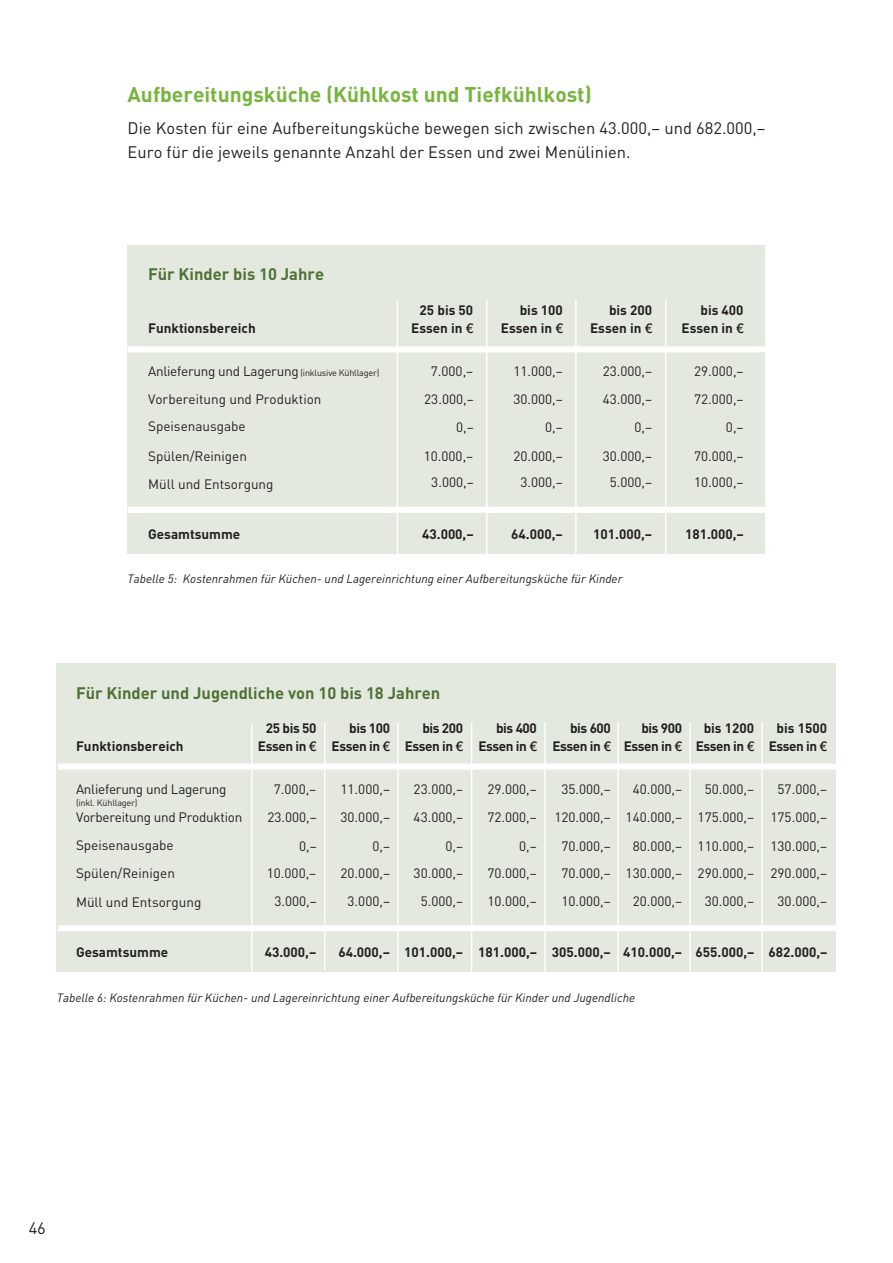
<style>
.page{position:relative;width:893px;height:1263px;background:#fff}
.page>*{position:absolute;margin:0;border:0;box-sizing:border-box;transform-origin:0 0}
.t1{font:700 21px "DIN";color:#76b53c}
.t2{font:16.5px/24px "DIN";color:#231f20}
.t3{font:700 16.5px "DIN";color:#4e7234}
.t4{font:13.5px/28.2px "DIN";color:#231f20}
.t5{font:700 13.5px/18px "DIN";color:#231f20;text-align:right}
.t6{font:700 13.5px/18px "DIN";letter-spacing:-.03em;color:#231f20;text-align:right}
.t7{font:13.5px "DIN";letter-spacing:-.02em;color:#231f20}
.t8{font:italic 12px "DIN";color:#231f20}
.t9{font:9px "DIN";letter-spacing:-.02em;color:#231f20}
.s1{font-size:9px}
.s2{font-family:"Helvetica Neue";font-weight:500}
</style>
<div class="page">
<div style="left:57px;top:663px;width:779px;height:309px;background:#e4e9e0"></div>
<div style="left:58px;top:764px;width:778px;height:6px;background:#fff"></div>
<div style="left:58px;top:925px;width:778px;height:6px;background:#fff"></div>
<hr style="left:251px;top:724px;width:1px;height:248px;background:#fff">
<hr style="left:324px;top:722px;width:1px;height:248px;background:#fff">
<hr style="left:544px;top:722px;width:2px;height:250px;background:#fff">
<hr style="left:397px;top:722px;width:2px;height:250px;background:#fff">
<hr style="left:617px;top:722px;width:2px;height:250px;background:#fff">
<hr style="left:471px;top:722px;width:1px;height:250px;background:#fff">
<hr style="left:689px;top:722px;width:2px;height:250px;background:#fff">
<hr style="left:761px;top:722px;width:2px;height:250px;background:#fff">
<div style="left:128px;top:245px;width:637px;height:309px;background:#e4e9e0"></div>
<div style="left:128px;top:346px;width:637px;height:6px;background:#fff"></div>
<div style="left:128px;top:507px;width:637px;height:6px;background:#fff"></div>
<hr style="left:397px;top:301px;width:1px;height:254px;background:#fff">
<hr style="left:486px;top:300px;width:1px;height:254px;background:#fff">
<hr style="left:575px;top:300px;width:2px;height:254px;background:#fff">
<hr style="left:665px;top:300px;width:1px;height:254px;background:#fff">
<h1 class="t1" style="left:128px;top:81px;width:466px">Aufbereitungsküche (Kühlkost und Tiefkühlkost)</h1>
<p class="t2" style="left:128px;top:116px;width:639px">Die Kosten für eine Aufbereitungsküche bewegen sich zwischen 43.000,– und 682.000,–<br>Euro für die jeweils genannte Anzahl der Essen und zwei Menülinien.</p>
<p class="t3" style="left:148px;top:264px;width:177px">Für Kinder bis 10 Jahre</p>
<p class="t5" style="left:148px;top:319px;width:109px">Funktionsbereich</p>
<p class="t4" style="left:148px;top:357px;width:233px;line-height:27.6px">Anlieferung und Lagerung <span class="s1">(inklusive Kühllager)<br></span>Vorbereitung und Produktion<br>Speisenausgabe</p>
<p class="t4" style="left:148px;top:442px;width:127px">Spülen/Reinigen<br>Müll und Entsorgung</p>
<p class="t5" style="left:148px;top:524px;width:94px">Gesamtsumme</p>
<p class="t5" style="left:411px;top:301px;width:64px">25 bis 50<br>Essen in <span class="s2">€</span></p>
<p class="t5" style="left:501px;top:301px;width:64px">bis 100<br>Essen in <span class="s2">€</span></p>
<p class="t5" style="left:590px;top:301px;width:64px">bis 200<br>Essen in <span class="s2">€</span></p>
<p class="t5" style="left:682px;top:301px;width:64px">bis 400<br>Essen in <span class="s2">€</span></p>
<p class="t4" style="left:431px;top:357px;width:44px">7.000,–</p>
<p class="t4" style="left:603px;top:357px;width:51px">23.000,–</p>
<p class="t4" style="left:694px;top:357px;width:51px">29.000,–</p>
<p class="t4" style="left:513px;top:357px;width:51px">11.000,–</p>
<p class="t4" style="left:424px;top:385px;width:51px">23.000,–</p>
<p class="t4" style="left:513px;top:385px;width:51px">30.000,–</p>
<p class="t4" style="left:603px;top:385px;width:51px">43.000,–</p>
<p class="t4" style="left:694px;top:385px;width:51px">72.000,–</p>
<p class="t4" style="left:456px;top:413px;width:19px">0,–</p>
<p class="t4" style="left:545px;top:413px;width:19px">0,–</p>
<p class="t4" style="left:634px;top:413px;width:19px">0,–</p>
<p class="t4" style="left:726px;top:413px;width:19px">0,–</p>
<p class="t4" style="left:424px;top:442px;width:51px">10.000,–</p>
<p class="t4" style="left:513px;top:442px;width:51px">20.000,–</p>
<p class="t4" style="left:603px;top:442px;width:51px">30.000,–</p>
<p class="t4" style="left:694px;top:442px;width:51px">70.000,–</p>
<p class="t4" style="left:431px;top:468px;width:44px">3.000,–</p>
<p class="t5" style="left:422px;top:524px;width:53px">43.000,–</p>
<p class="t5" style="left:511px;top:524px;width:53px">64.000,–</p>
<p class="t5" style="left:593px;top:524px;width:60px">101.000,–</p>
<p class="t5" style="left:685px;top:524px;width:60px">181.000,–</p>
<p class="t4" style="left:520px;top:468px;width:44px">3.000,–</p>
<p class="t4" style="left:610px;top:468px;width:44px">5.000,–</p>
<p class="t4" style="left:694px;top:468px;width:51px">10.000,–</p>
<p class="t8" style="left:128px;top:571px;width:496px">Tabelle 5: Kostenrahmen für Küchen- und Lagereinrichtung einer Aufbereitungsküche für Kinder</p>
<p class="t3" style="left:76px;top:682px;width:366px">Für Kinder und Jugendliche von 10 bis 18 Jahren</p>
<p class="t5" style="left:76px;top:737px;width:109px">Funktionsbereich</p>
<p class="t7" style="left:76px;top:781px;width:152px">Anlieferung und Lagerung</p>
<p class="t9" style="left:76px;top:798px;width:63px">(inkl. Kühllager)</p>
<p class="t4" style="left:76px;top:803px;width:168px">Vorbereitung und Produktion<br>Speisenausgabe<br>Spülen/Reinigen<br>Müll und Entsorgung</p>
<p class="t5" style="left:76px;top:943px;width:94px">Gesamtsumme</p>
<p class="t6" style="left:258px;top:719px;width:60px;text-align:center">25 bis 50<br>Essen in <span class="s2">€</span></p>
<p class="t6" style="left:332px;top:719px;width:60px">bis 100<br>Essen in <span class="s2">€</span></p>
<p class="t6" style="left:552px;top:719px;width:60px">bis 600<br>Essen in <span class="s2">€</span></p>
<p class="t6" style="left:405px;top:719px;width:60px">bis 200<br>Essen in <span class="s2">€</span></p>
<p class="t6" style="left:624px;top:719px;width:60px">bis 900<br>Essen in <span class="s2">€</span></p>
<p class="t6" style="left:478px;top:719px;width:60px">bis 400<br>Essen in <span class="s2">€</span></p>
<p class="t5" style="left:696px;top:719px;width:60px;text-align:center">bis 1200<br>Essen in <span class="s2">€</span></p>
<p class="t5" style="left:769px;top:719px;width:60px;text-align:center">bis 1500<br>Essen in <span class="s2">€</span></p>
<p class="t4" style="left:274px;top:775px;width:44px">7.000,–</p>
<p class="t4" style="left:341px;top:775px;width:51px">11.000,–</p>
<p class="t4" style="left:561px;top:775px;width:51px">35.000,–</p>
<p class="t4" style="left:414px;top:775px;width:51px">23.000,–</p>
<p class="t4" style="left:633px;top:775px;width:51px">40.000,–</p>
<p class="t4" style="left:487px;top:775px;width:51px">29.000,–</p>
<p class="t4" style="left:705px;top:775px;width:51px">50.000,–</p>
<p class="t4" style="left:778px;top:775px;width:51px">57.000,–</p>
<p class="t4" style="left:267px;top:803px;width:51px">23.000,–</p>
<p class="t4" style="left:341px;top:803px;width:51px">30.000,–</p>
<p class="t4" style="left:554px;top:803px;width:58px">120.000,–</p>
<p class="t4" style="left:414px;top:803px;width:51px">43.000,–</p>
<p class="t4" style="left:626px;top:803px;width:58px">140.000,–</p>
<p class="t4" style="left:487px;top:803px;width:51px">72.000,–</p>
<p class="t4" style="left:698px;top:803px;width:131px">175.000,– 175.000,–</p>
<p class="t4" style="left:299px;top:831px;width:19px">0,–</p>
<p class="t4" style="left:519px;top:831px;width:19px">0,–</p>
<p class="t4" style="left:698px;top:831px;width:131px">110.000,– 130.000,–</p>
<p class="t4" style="left:372px;top:831px;width:19px">0,–</p>
<p class="t4" style="left:561px;top:831px;width:51px">70.000,–</p>
<p class="t4" style="left:445px;top:831px;width:19px">0,–</p>
<p class="t4" style="left:633px;top:831px;width:51px">80.000,–</p>
<p class="t4" style="left:267px;top:859px;width:51px">10.000,–</p>
<p class="t4" style="left:414px;top:859px;width:51px">30.000,–</p>
<p class="t4" style="left:626px;top:859px;width:58px">130.000,–</p>
<p class="t4" style="left:487px;top:859px;width:51px">70.000,–</p>
<p class="t4" style="left:698px;top:859px;width:131px">290.000,– 290.000,–</p>
<p class="t4" style="left:341px;top:859px;width:51px">20.000,–</p>
<p class="t4" style="left:561px;top:859px;width:51px">70.000,–</p>
<p class="t4" style="left:274px;top:886px;width:44px">3.000,–</p>
<p class="t5" style="left:265px;top:943px;width:53px">43.000,–</p>
<p class="t5" style="left:338px;top:943px;width:490px">64.000,– 101.000,– 181.000,– 305.000,– 410.000,– 655.000,– 682.000,–</p>
<p class="t4" style="left:348px;top:886px;width:44px">3.000,–</p>
<p class="t4" style="left:561px;top:886px;width:51px">10.000,–</p>
<p class="t4" style="left:487px;top:886px;width:51px">10.000,–</p>
<p class="t4" style="left:705px;top:886px;width:51px">30.000,–</p>
<p class="t4" style="left:778px;top:886px;width:51px">30.000,–</p>
<p class="t4" style="left:421px;top:886px;width:44px">5.000,–</p>
<p class="t4" style="left:633px;top:886px;width:51px">20.000,–</p>
<p class="t8" style="left:57px;top:990px;width:580px">Tabelle 6: Kostenrahmen für Küchen- und Lagereinrichtung einer Aufbereitungsküche für Kinder und Jugendliche</p>
<p class="t2" style="left:29px;top:1216px;width:19px">46</p>
</div>
